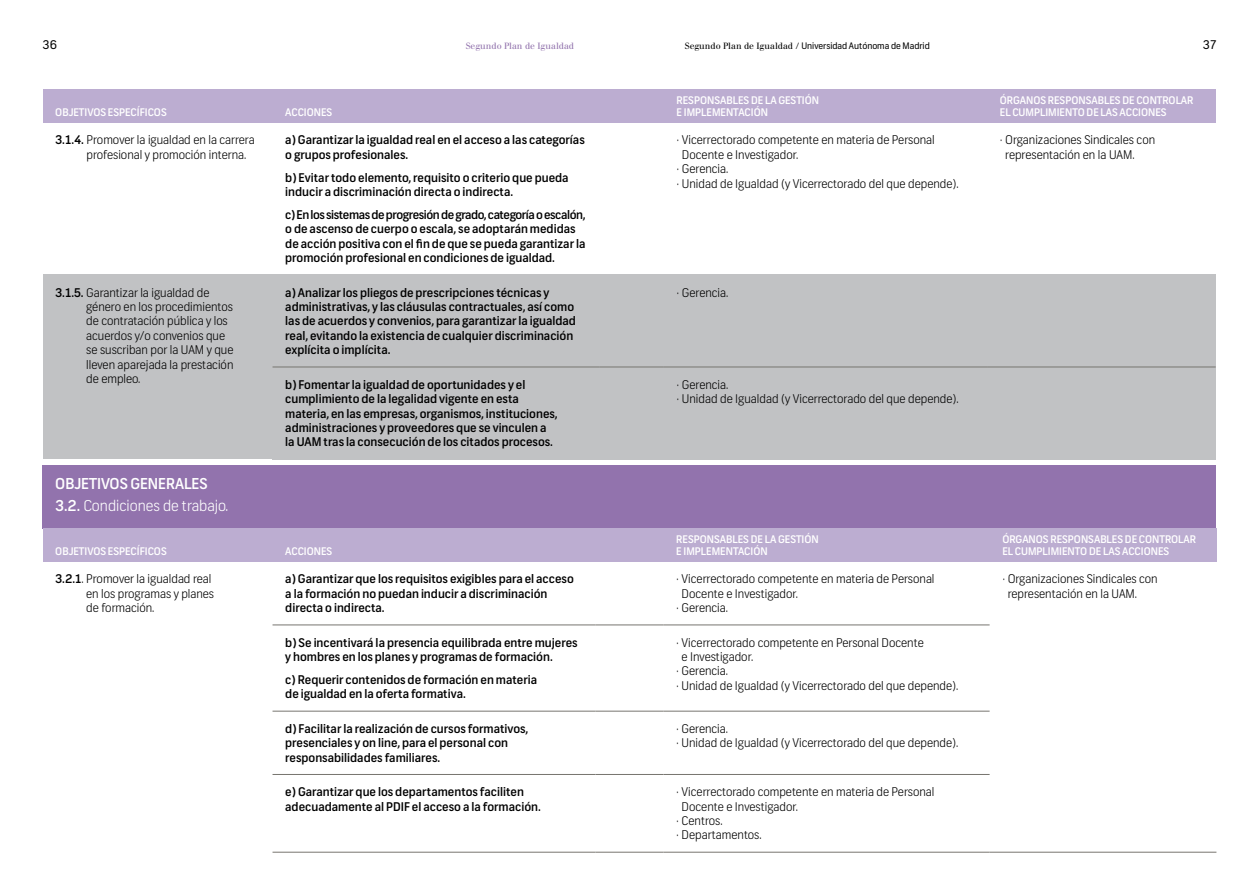
<style>
.page{position:relative;width:1259px;height:893px;background:#fff}
.page>*{position:absolute;margin:0;border:0;box-sizing:border-box;transform-origin:0 0}
.t1{font:500 15px/22.2px "Frank";color:#fff}
.t2{font:500 12px/14.4px "Frank";color:#000}
.t3{font:300 12px/14.4px "Frank";color:#000}
.t4{font:12px "Frank";color:#000}
.t5{font:500 10.5px/12.6px "Frank";color:#fff}
.t6{font:9px "Frank";color:#000}
.t7{font:9px "Walbaum";color:#9273ad}
.s1{font-family:"Walbaum"}
.s2{font-weight:500}
.s3{font-weight:300}
</style>
<div class="page">
<div style="left:43px;top:275px;width:229px;height:184px;background:#c1c2c4"></div>
<div style="left:272px;top:275px;width:328px;height:92px;background:#c1c2c4"></div>
<div style="left:272px;top:367px;width:328px;height:92px;background:#c1c2c4"></div>
<div style="left:600px;top:367px;width:64px;height:92px;background:#c1c2c4"></div>
<div style="left:664px;top:367px;width:323px;height:92px;background:#c1c2c4"></div>
<div style="left:987px;top:367px;width:228px;height:92px;background:#c1c2c4"></div>
<div style="left:600px;top:275px;width:64px;height:92px;background:#c1c2c4"></div>
<hr style="left:272px;top:367px;width:328px;height:1px;background:#77756f">
<div style="left:664px;top:275px;width:323px;height:92px;background:#c1c2c4"></div>
<hr style="left:600px;top:367px;width:64px;height:1px;background:#77756f">
<div style="left:987px;top:275px;width:228px;height:92px;background:#c1c2c4"></div>
<hr style="left:664px;top:367px;width:323px;height:1px;background:#77756f">
<hr style="left:987px;top:367px;width:228px;height:1px;background:#77756f">
<div style="left:43px;top:89px;width:229px;height:34px;background:#bcadd1"></div>
<div style="left:272px;top:89px;width:328px;height:34px;background:#bcadd1"></div>
<div style="left:664px;top:89px;width:323px;height:34px;background:#bcadd1"></div>
<div style="left:987px;top:89px;width:228px;height:34px;background:#bcadd1"></div>
<div style="left:43px;top:465px;width:1173px;height:63px;background:#9273ad"></div>
<div style="left:43px;top:528px;width:229px;height:34px;background:#bcadd1"></div>
<div style="left:272px;top:528px;width:323px;height:34px;background:#bcadd1"></div>
<div style="left:595px;top:528px;width:68px;height:34px;background:#bcadd1"></div>
<div style="left:663px;top:528px;width:326px;height:34px;background:#bcadd1"></div>
<div style="left:989px;top:528px;width:227px;height:34px;background:#bcadd1"></div>
<hr style="left:272px;top:624px;width:323px;height:1px;background:#77756f">
<hr style="left:595px;top:624px;width:68px;height:1px;background:#77756f">
<hr style="left:663px;top:624px;width:326px;height:1px;background:#77756f">
<hr style="left:272px;top:711px;width:323px;height:1px;background:#77756f">
<hr style="left:595px;top:711px;width:68px;height:1px;background:#77756f">
<hr style="left:663px;top:711px;width:326px;height:1px;background:#77756f">
<hr style="left:272px;top:774px;width:323px;height:1px;background:#77756f">
<hr style="left:595px;top:774px;width:68px;height:1px;background:#77756f">
<hr style="left:663px;top:774px;width:326px;height:1px;background:#77756f">
<hr style="left:272px;top:852px;width:323px;height:1px;background:#77756f">
<hr style="left:595px;top:852px;width:68px;height:1px;background:#77756f">
<hr style="left:663px;top:852px;width:326px;height:1px;background:#77756f">
<hr style="left:989px;top:852px;width:227px;height:1px;background:#77756f">
<div style="left:600px;top:89px;width:64px;height:34px;background:#bcadd1"></div>
<p class="t4" style="left:43px;top:38px;width:16px">36</p>
<p class="t4" style="left:1203px;top:38px;width:15px">37</p>
<p class="t7" style="left:466px;top:41px;width:110px">Segundo Plan de Igualdad</p>
<p class="t6" style="left:685px;top:41px;width:246px"><span class="s1">Segundo Plan de Igualdad /</span> Universidad Autónoma de Madrid</p>
<p class="t5" style="left:55px;top:107px;width:113px">OBJETIVOS ESPECÍFICOS</p>
<p class="t5" style="left:285px;top:107px;width:49px">ACCIONES</p>
<p class="t3" style="left:87px;top:133px;width:170px;text-indent:-31px"><span class="s2">3.1.4.</span> Promover la igualdad en la carrera profesional y promoción interna.</p>
<p class="t2" style="left:285px;top:133px;width:301px">a) Garantizar la igualdad real en el acceso a las categorías o grupos profesionales.</p>
<p class="t2" style="left:285px;top:171px;width:285px">b) Evitar todo elemento, requisito o criterio que pueda inducir a discriminación directa o indirecta.</p>
<p class="t2" style="left:285px;top:208px;width:302px">c) En los sistemas de progresión de grado, categoría o escalón, o de ascenso de cuerpo o escala, se adoptarán medidas de acción positiva con el fn de que se pueda garantizar la promoción profesional en condiciones de igualdad.</p>
<p class="t5" style="left:676px;top:94px;width:144px">RESPONSABLES DE LA GESTIÓN<br>E IMPLEMENTACIÓN</p>
<p class="t5" style="left:1000px;top:94px;width:195px">ÓRGANOS RESPONSABLES DE CONTROLAR<br>EL CUMPLIMIENTO DE LAS ACCIONES</p>
<p class="t3" style="left:676px;top:133px;width:260px">· Vicerrectorado competente en materia de Personal</p>
<p class="t3" style="left:682px;top:147px;width:118px">Docente e Investigador.</p>
<p class="t3" style="left:676px;top:162px;width:53px">· Gerencia.</p>
<p class="t3" style="left:676px;top:176px;width:284px">· Unidad de Igualdad (y Vicerrectorado del que depende).</p>
<p class="t3" style="left:1005px;top:133px;width:151px;text-indent:-5px">· organizaciones Sindicales con representación en la UAM.</p>
<p class="t3" style="left:86px;top:285px;width:149px;text-indent:-31px"><span class="s2">3.1.5.</span> Garantizar la igualdad de género en los procedimientos de contratación pública y los acuerdos y/o convenios que se suscriban por la UAM y que lleven aparejada la prestación de empleo.</p>
<p class="t2" style="left:285px;top:286px;width:292px">a) Analizar los pliegos de prescripciones técnicas y administrativas, y las cláusulas contractuales, así como las de acuerdos y convenios, para garantizar la igualdad real, evitando la existencia de cualquier discriminación explícita o implícita.</p>
<p class="t3" style="left:676px;top:285px;width:53px">· Gerencia.</p>
<p class="t2" style="left:285px;top:378px;width:274px">b) Fomentar la igualdad de oportunidades y el cumplimiento de la legalidad vigente en esta materia, en las empresas, organismos, instituciones, administraciones y proveedores que se vinculen a la UAM tras la consecución de los citados procesos.</p>
<p class="t3" style="left:676px;top:377px;width:284px">· Gerencia.<br>· Unidad de Igualdad (y Vicerrectorado del que depende).</p>
<p class="t1" style="left:55px;top:473px;width:175px">OBJETIVOS GENERALES<br>3.2. <span class="s3">Condiciones de trabajo.</span></p>
<p class="t5" style="left:55px;top:546px;width:113px">OBJETIVOS ESPECÍFICOS</p>
<p class="t5" style="left:285px;top:546px;width:49px">ACCIONES</p>
<p class="t5" style="left:676px;top:533px;width:144px">RESPONSABLES DE LA GESTIÓN<br>E IMPLEMENTACIÓN</p>
<p class="t5" style="left:1002px;top:533px;width:195px">ÓRGANOS RESPONSABLES DE CONTROLAR<br>EL CUMPLIMIENTO DE LAS ACCIONES</p>
<p class="t3" style="left:86px;top:572px;width:129px;text-indent:-31px"><span class="s2">3.2.1</span>. Promover la igualdad real en los programas y planes de formación.</p>
<p class="t2" style="left:285px;top:572px;width:290px">a) Garantizar que los requisitos exigibles para el acceso a la formación no puedan inducir a discriminación directa o indirecta.</p>
<p class="t3" style="left:676px;top:572px;width:260px">· Vicerrectorado competente en materia de Personal</p>
<p class="t3" style="left:681px;top:586px;width:118px">Docente e Investigador.</p>
<p class="t3" style="left:676px;top:601px;width:53px">· Gerencia.</p>
<p class="t2" style="left:285px;top:636px;width:294px">b) Se incentivará la presencia equilibrada entre mujeres y hombres en los planes y programas de formación.</p>
<p class="t2" style="left:285px;top:673px;width:253px">c) Requerir contenidos de formación en materia de igualdad en la oferta formativa.</p>
<p class="t3" style="left:676px;top:635px;width:249px">· Vicerrectorado competente en Personal Docente</p>
<p class="t3" style="left:681px;top:650px;width:73px">e Investigador.</p>
<p class="t3" style="left:676px;top:664px;width:53px">· Gerencia.</p>
<p class="t3" style="left:676px;top:679px;width:284px">· Unidad de Igualdad (y Vicerrectorado del que depende).</p>
<p class="t2" style="left:285px;top:722px;width:244px">d) Facilitar la realización de cursos formativos, presenciales y on line, para el personal con responsabilidades familiares.</p>
<p class="t3" style="left:676px;top:722px;width:284px">· Gerencia.<br>· Unidad de Igualdad (y Vicerrectorado del que depende).</p>
<p class="t2" style="left:285px;top:785px;width:257px">e) Garantizar que los departamentos faciliten adecuadamente al PDIF el acceso a la formación.</p>
<p class="t3" style="left:676px;top:785px;width:260px">· Vicerrectorado competente en materia de Personal</p>
<p class="t3" style="left:681px;top:799px;width:118px">Docente e Investigador.</p>
<p class="t3" style="left:676px;top:814px;width:48px">· Centros.</p>
<p class="t3" style="left:676px;top:828px;width:87px">· Departamentos.</p>
<p class="t3" style="left:1007px;top:572px;width:151px;text-indent:-5px">· organizaciones Sindicales con representación en la UAM.</p>
</div>
